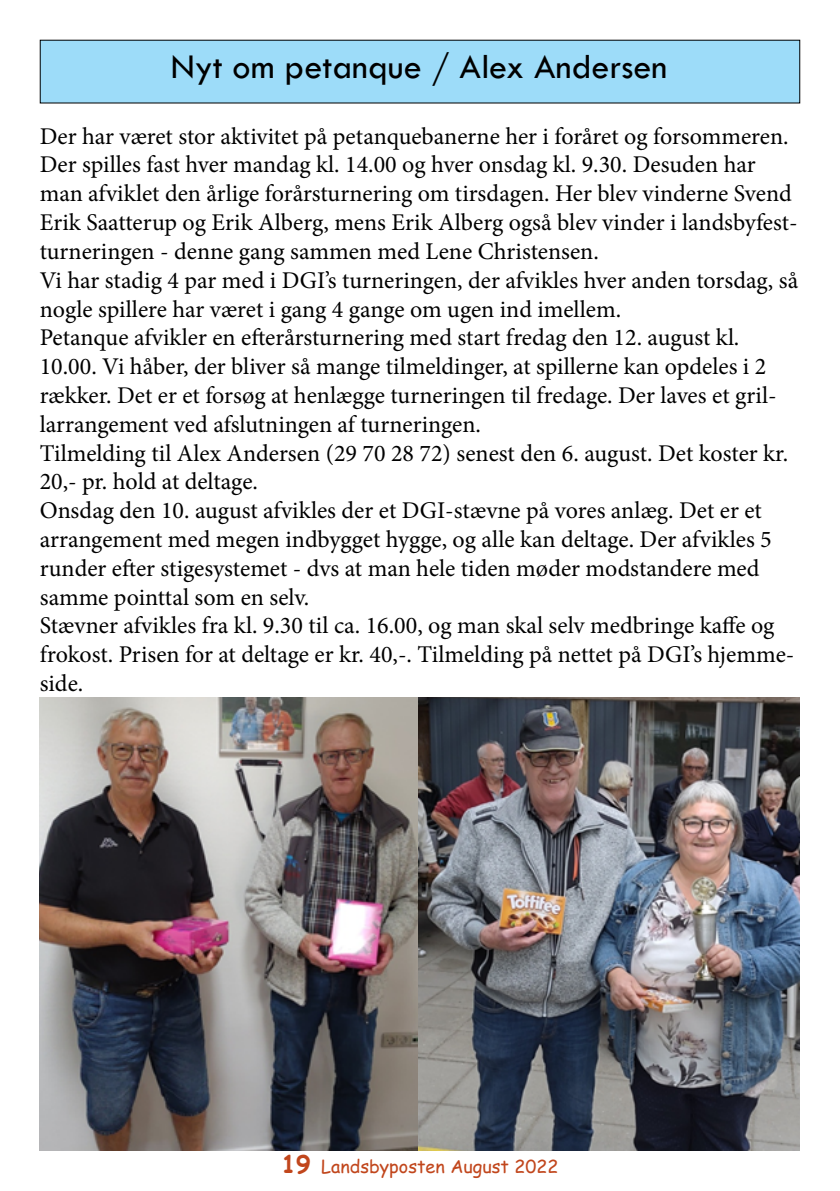
<style>
.page{position:relative;width:840px;height:1191px;background:#fff}
.page>*{position:absolute;margin:0;border:0;box-sizing:border-box;transform-origin:0 0}
.t1{font:36px "Tw Cen";color:#000}
.t2{font:24px/28.8px "Minion Pro";color:#000}
.t3{font:18px "Comic Sans MS";color:#c1461c}
.s1{font-weight:700;font-size:24px}
</style>
<div class="page">
<div style="left:40px;top:40px;width:759px;height:63px;background:#9ddcf9"></div>
<img style="left:40px;top:697px;width:758px;height:453px">
<h1 class="t1" style="left:171px;top:45px;width:498px">Nyt om petanque / Alex Andersen</h1>
<p class="t2" style="left:40px;top:122px;width:759px">Der har været stor aktivitet på petanquebanerne her i foråret og forsommeren.<br>Der spilles fast hver mandag kl. 14.00 og hver onsdag kl. 9.30. Desuden har man afviklet den årlige forårsturnering om tirsdagen. Her blev vinderne Svend Erik Saatterup og Erik Alberg, mens Erik Alberg også blev vinder i landsbyfest&shy;turneringen - denne gang sammen med Lene Christensen.<br>Vi har stadig 4 par med i DGI’s turneringen, der afvikles hver anden torsdag, så nogle spillere har været i gang 4 gange om ugen ind imellem.<br>Petanque afvikler en efterårsturnering med start fredag den 12. august kl.<br>10.00. Vi håber, der bliver så mange tilmeldinger, at spillerne kan opdeles i 2 rækker. Det er et forsøg at henlægge turneringen til fredage. Der laves et gril&shy;larrangement ved afslutningen af turneringen.<br>Tilmelding til Alex Andersen (29 70 28 72) senest den 6. august. Det koster kr.<br>20,- pr. hold at deltage.<br>Onsdag den 10. august afvikles der et DGI-stævne på vores anlæg. Det er et arrangement med megen indbygget hygge, og alle kan deltage. Der afvikles 5 runder efter stigesystemet - dvs at man hele tiden møder modstandere med samme pointtal som en selv.<br>Stævner afvikles fra kl. 9.30 til ca. 16.00, og man skal selv medbringe kaffe og frokost. Prisen for at deltage er kr. 40,-. Tilmelding på nettet på DGI’s hjemme&shy;side.</p>
<p class="t3" style="left:281px;top:1153px;width:278px"><span class="s1">19</span> Landsbyposten August 2022</p>
</div>
